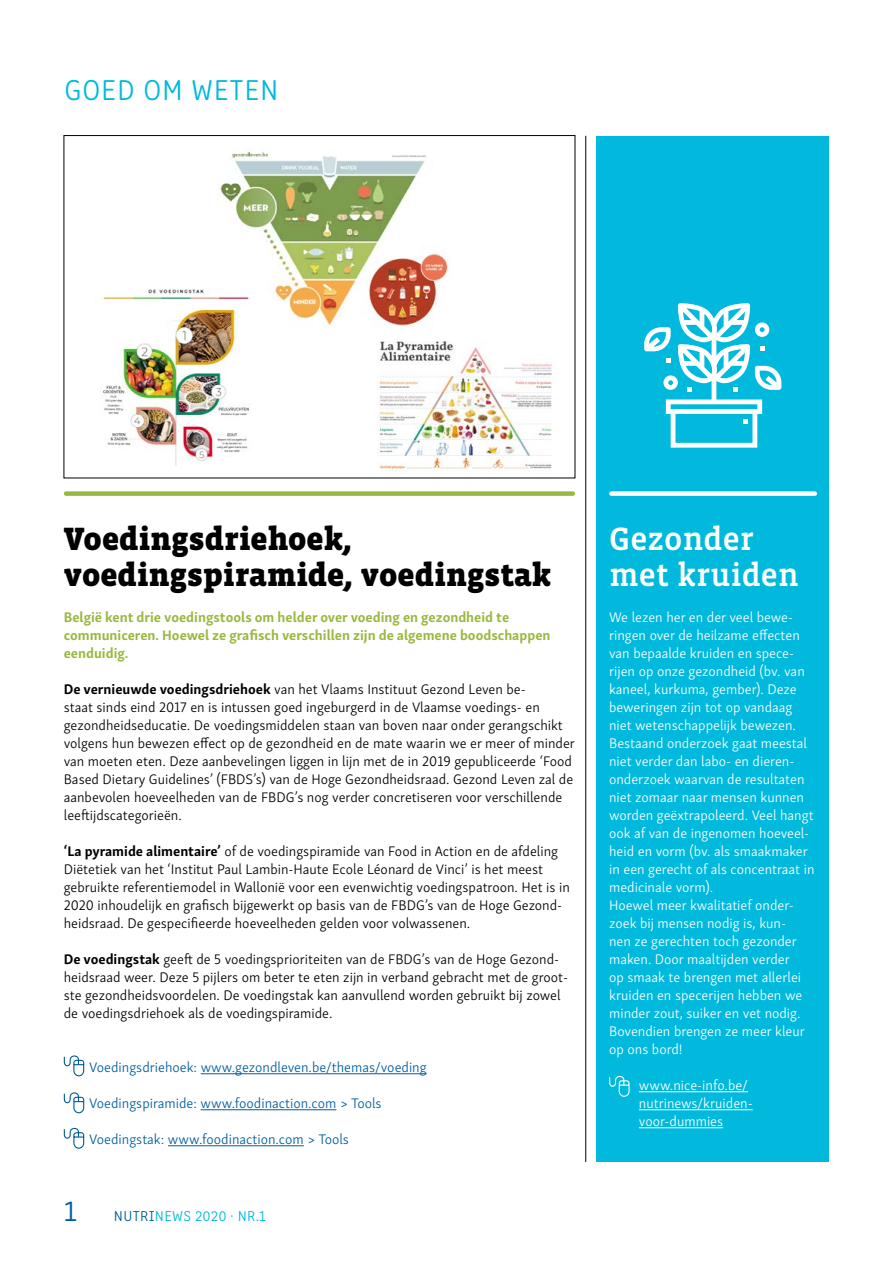
<style>
.page{position:relative;width:893px;height:1263px;background:#fff}
.page>*{position:absolute;margin:0;border:0;box-sizing:border-box;transform-origin:0 0}
.t1{font:900 33px/36px "Vista Slab OTCE";color:#000}
.t2{font:500 33px/36px "Vista Slab OTCE";color:#fff}
.t3{font:300 30px "Clone Rounded";letter-spacing:.02em;color:#00b9dc}
.t4{font:300 15px "Clone Rounded";letter-spacing:.02em;color:#00b9dc}
.t5{font:300 14.25px/18px "Skolar Sans";color:#000}
.t6{font:300 14.25px/18px "Skolar Sans";color:#fff}
.t7{font:700 14.25px/18px "Skolar Sans";color:#99b840}
.t8{font:300 14.25px "Skolar Sans";color:#005d9d}
.s1{font-weight:700}
.s2{font-size:30px;color:#005d9d}
.s3{color:#005d9d}
</style>
<div class="page">
<img style="left:217px;top:151px;width:231px;height:176px">
<img style="left:102px;top:283px;width:155px;height:183px">
<img style="left:377px;top:341px;width:175px;height:132px">
<div style="left:596px;top:136px;width:233px;height:1025px;background:#00b9dc"></div>
<hr style="left:585px;top:136px;width:1px;height:1026px;background:#000">
<hr style="left:201px;top:1073px;width:226px;height:1px;background:#005d9d">
<hr style="left:201px;top:1109px;width:135px;height:1px;background:#005d9d">
<hr style="left:168px;top:1145px;width:136px;height:1px;background:#005d9d">
<hr style="left:639px;top:1091px;width:109px;height:1px;background:#fff">
<hr style="left:639px;top:1109px;width:114px;height:1px;background:#fff">
<hr style="left:639px;top:1127px;width:84px;height:1px;background:#fff">
<div style="left:66px;top:491px;width:507px;height:5px;background:#99b840"></div>
<div style="left:611px;top:491px;width:204px;height:5px;background:#fff"></div>
<svg style="left:63px;top:1055px;width:22px;height:22px"></svg>
<svg style="left:63px;top:1092px;width:22px;height:22px"></svg>
<svg style="left:63px;top:1127px;width:22px;height:22px"></svg>
<svg style="left:644px;top:303px;width:137px;height:145px"></svg>
<svg style="left:609px;top:1076px;width:21px;height:21px"></svg>
<h2 class="t3" style="left:64px;top:68px;width:216px">GOED OM WETEN</h2>
<h1 class="t1" style="left:64px;top:520px;width:489px">Voedingsdriehoek, voedingspiramide, voedingstak</h1>
<h1 class="t2" style="left:609px;top:520px;width:191px">Gezonder met kruiden</h1>
<p class="t7" style="left:64px;top:607px;width:488px">België kent drie voedingstools om helder over voeding en gezondheid te communiceren. Hoewel ze grafisch verschillen zijn de algemene boodschappen eenduidig.</p>
<p class="t5" style="left:64px;top:679px;width:513px"><span class="s1">De vernieuwde voedingsdriehoek</span> van het Vlaams Instituut Gezond Leven be-<br>staat sinds eind 2017 en is intussen goed ingeburgerd in de Vlaamse voedings- en gezondheidseducatie. De voedingsmiddelen staan van boven naar onder gerangschikt volgens hun bewezen effect op de gezondheid en de mate waarin we er meer of minder van moeten eten. Deze aanbevelingen liggen in lijn met de in 2019 gepubliceerde ‘Food Based Dietary Guidelines’ (FBDS’s) van de Hoge Gezondheidsraad. Gezond Leven zal de aanbevolen hoeveelheden van de FBDG’s nog verder concretiseren voor verschillende leeftijdscategorieën.</p>
<p class="t5" style="left:64px;top:841px;width:508px"><span class="s1">‘La pyramide alimentaire’</span> of de voedingspiramide van Food in Action en de afdeling Diëtetiek van het ‘Institut Paul Lambin-Haute Ecole Léonard de Vinci’ is het meest gebruikte referentiemodel in Wallonië voor een evenwichtig voedingspatroon. Het is in 2020 inhoudelijk en grafisch bijgewerkt op basis van de FBDG’s van de Hoge Gezond&shy;heidsraad. De gespecifieerde hoeveelheden gelden voor volwassenen.</p>
<p class="t5" style="left:64px;top:949px;width:506px"><span class="s1">De voedingstak</span> geeft de 5 voedingsprioriteiten van de FBDG’s van de Hoge Gezond&shy;heidsraad weer. Deze 5 pijlers om beter te eten zijn in verband gebracht met de groot&shy;ste gezondheidsvoordelen. De voedingstak kan aanvullend worden gebruikt bij zowel de voedingsdriehoek als de voedingspiramide.</p>
<p class="t8" style="left:89px;top:1056px;width:339px">Voedingsdriehoek: www.gezondleven.be/themas/voeding</p>
<p class="t8" style="left:89px;top:1092px;width:294px">Voedingspiramide: www.foodinaction.com &gt; Tools</p>
<p class="t8" style="left:89px;top:1128px;width:261px">Voedingstak: www.foodinaction.com &gt; Tools</p>
<p class="t4" style="left:64px;top:1205px;width:203px"><span class="s2">1</span> <span class="s3">NUTRI</span>NEWS 2020 · NR.1</p>
<p class="t6" style="left:609px;top:607px;width:207px">We lezen her en der veel bewe&shy;ringen over de heilzame effecten van bepaalde kruiden en spece&shy;rijen op onze gezondheid (bv. van kaneel, kurkuma, gember). Deze beweringen zijn tot op vandaag niet wetenschappelijk bewezen.<br>Bestaand onderzoek gaat meestal niet verder dan labo- en dieren&shy;onderzoek waarvan de resultaten niet zomaar naar mensen kunnen worden geëxtrapoleerd. Veel hangt ook af van de ingenomen hoeveel&shy;heid en vorm (bv. als smaakmaker in een gerecht of als concentraat in medicinale vorm).<br>Hoewel meer kwalitatief onder&shy;zoek bij mensen nodig is, kun-<br>nen ze gerechten toch gezonder maken. Door maaltijden verder<br>op smaak te brengen met allerlei kruiden en specerijen hebben we minder zout, suiker en vet nodig.<br>Bovendien brengen ze meer kleur op ons bord!</p>
<p class="t6" style="left:639px;top:1075px;width:115px">www.nice-info.be/ nutrinews/kruiden&shy;voor-dummies</p>
</div>
